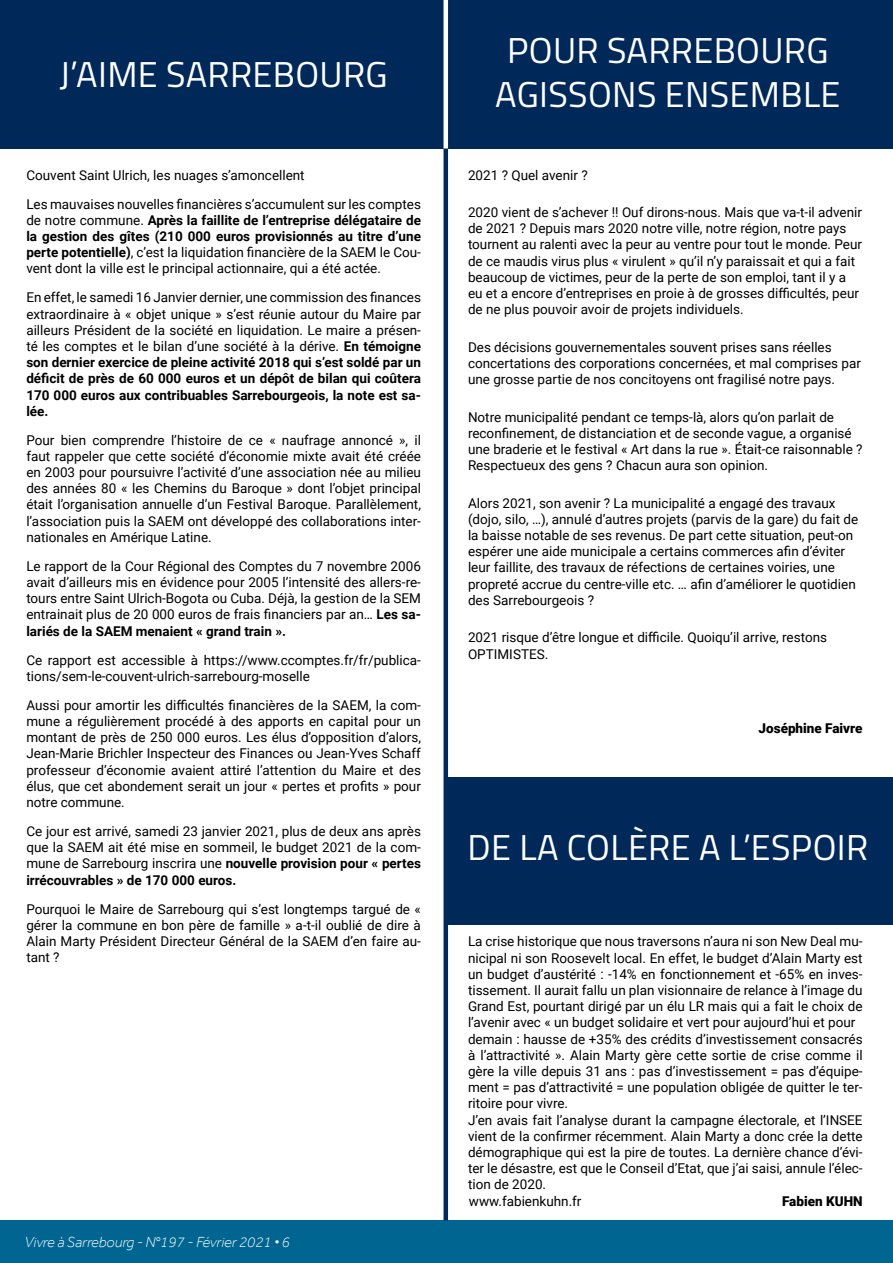
<style>
.page{position:relative;width:893px;height:1263px;background:#fff}
.page>*{position:absolute;margin:0;border:0;box-sizing:border-box;transform-origin:0 0}
.t1{font:36px/43.8px "Titillium Web";letter-spacing:.01em;color:#fff;text-align:center}
.t2{font:italic 300 15px "Effra";color:#fff}
.t3{font:13.5px/16.2px "Roboto";color:#000}
.t4{font:900 13.5px "Roboto";color:#000}
.s1{font-weight:700}
</style>
<div class="page">
<div style="left:0;top:1221px;width:893px;height:42px;background:#006590"></div>
<div style="left:0;top:0;width:893px;height:148px;background:#00295a"></div>
<div style="left:443px;top:149px;width:5px;height:1071px;background:#00295a"></div>
<div style="left:446px;top:777px;width:446px;height:147px;background:#00295a"></div>
<div style="left:443px;top:0;width:5px;height:149px;background:#fff"></div>
<h1 class="t1" style="left:60px;top:51px;width:330px">J’AIME SARREBOURG</h1>
<p class="t3" style="left:26px;top:160px;width:396px;line-height:29px">Couvent Saint Ulrich, les nuages s’amoncellent<br>Les mauvaises nouvelles financières s’accumulent sur les comptes</p>
<p class="t3" style="left:26px;top:211px;width:396px;text-align:justify">de notre commune. <span class="s1">Après la faillite de l’entreprise délégataire de la gestion des gîtes (210 000 euros provisionnés au titre d’une perte potentielle)</span>, c’est la liquidation financière de la SAEM le Cou&shy;vent dont la ville est le principal actionnaire, qui a été actée.</p>
<p class="t3" style="left:26px;top:289px;width:396px;text-align:justify">En effet, le samedi 16 Janvier dernier, une commission des finances extraordinaire à « objet unique » s’est réunie autour du Maire par ailleurs Président de la société en liquidation. Le maire a présen&shy;té les comptes et le bilan d’une société à la dérive. <span class="s1">En témoigne son dernier exercice de pleine activité 2018 qui s’est soldé par un déficit de près de 60 000 euros et un dépôt de bilan qui coûtera 170 000 euros aux contribuables Sarrebourgeois, la note est sa&shy;lée.</span></p>
<p class="t3" style="left:26px;top:431px;width:396px;text-align:justify">Pour bien comprendre l’histoire de ce « naufrage annoncé », il faut rappeler que cette société d’économie mixte avait été créée en 2003 pour poursuivre l’activité d’une association née au milieu des années 80 « les Chemins du Baroque » dont l’objet principal était l’organisation annuelle d’un Festival Baroque. Parallèlement, l’association puis la SAEM ont développé des collaborations inter&shy;nationales en Amérique Latine.</p>
<p class="t3" style="left:26px;top:557px;width:396px;text-align:justify">Le rapport de la Cour Régional des Comptes du 7 novembre 2006 avait d’ailleurs mis en évidence pour 2005 l’intensité des allers-re&shy;tours entre Saint Ulrich-Bogota ou Cuba. Déjà, la gestion de la SEM entrainait plus de 20 000 euros de frais financiers par an… <span class="s1">Les sa&shy;lariés de la SAEM menaient « grand train ».</span></p>
<p class="t3" style="left:26px;top:651px;width:396px">Ce rapport est accessible à https://www.ccomptes.fr/fr/publica&shy;tions/sem-le-couvent-ulrich-sarrebourg-moselle</p>
<p class="t3" style="left:26px;top:696px;width:396px;text-align:justify">Aussi pour amortir les difficultés financières de la SAEM, la com&shy;mune a régulièrement procédé à des apports en capital pour un montant de près de 250 000 euros. Les élus d’opposition d’alors, Jean-Marie Brichler Inspecteur des Finances ou Jean-Yves Schaff professeur d’économie avaient attiré l’attention du Maire et des élus, que cet abondement serait un jour « pertes et profits » pour notre commune.</p>
<p class="t3" style="left:26px;top:822px;width:396px;text-align:justify">Ce jour est arrivé, samedi 23 janvier 2021, plus de deux ans après que la SAEM ait été mise en sommeil, le budget 2021 de la com&shy;mune de Sarrebourg inscrira une <span class="s1">nouvelle provision pour « pertes irrécouvrables » de 170 000 euros.</span></p>
<p class="t3" style="left:26px;top:900px;width:396px;text-align:justify">Pourquoi le Maire de Sarrebourg qui s’est longtemps targué de « gérer la commune en bon père de famille » a-t-il oublié de dire à Alain Marty Président Directeur Général de la SAEM d’en faire au&shy;tant ?</p>
<p class="t2" style="left:25px;top:1233px;width:267px">Vivre à Sarrebourg - N°197 - Février 2021 • 6</p>
<h1 class="t1" style="left:495px;top:27px;width:347px">POUR SARREBOURG<br>AGISSONS ENSEMBLE</h1>
<p class="t3" style="left:468px;top:166px;width:121px">2021 ? Quel avenir ?</p>
<p class="t3" style="left:468px;top:204px;width:396px">2020 vient de s’achever !! Ouf dirons-nous. Mais que va-t-il advenir de 2021 ? Depuis mars 2020 notre ville, notre région, notre pays tournent au ralenti avec la peur au ventre pour tout le monde. Peur de ce maudis virus plus « virulent » qu’il n’y paraissait et qui a fait beaucoup de victimes, peur de la perte de son emploi, tant il y a eu et a encore d’entreprises en proie à de grosses difficultés, peur de ne plus pouvoir avoir de projets individuels.</p>
<p class="t3" style="left:468px;top:338px;width:395px">Des décisions gouvernementales souvent prises sans réelles concertations des corporations concernées, et mal comprises par une grosse partie de nos concitoyens ont fragilisé notre pays.</p>
<p class="t3" style="left:468px;top:408px;width:396px">Notre municipalité pendant ce temps-là, alors qu’on parlait de reconfinement, de distanciation et de seconde vague, a organisé une braderie et le festival « Art dans la rue ». Était-ce raisonnable ?<br>Respectueux des gens ? Chacun aura son opinion.</p>
<p class="t3" style="left:468px;top:494px;width:392px">Alors 2021, son avenir ? La municipalité a engagé des travaux (dojo, silo, …), annulé d’autres projets (parvis de la gare) du fait de la baisse notable de ses revenus. De part cette situation, peut-on espérer une aide municipale a certains commerces afin d’éviter leur faillite, des travaux de réfections de certaines voiries, une propreté accrue du centre-ville etc. … afin d’améliorer le quotidien des Sarrebourgeois ?</p>
<p class="t3" style="left:468px;top:629px;width:361px">2021 risque d’être longue et difficile. Quoiqu’il arrive, restons<br>OPTIMISTES.</p>
<p class="t4" style="left:759px;top:719px;width:106px">Joséphine Faivre</p>
<h1 class="t1" style="left:468px;top:824px;width:402px">DE LA COLÈRE A L’ESPOIR</h1>
<p class="t3" style="left:468px;top:933px;width:396px">La crise historique que nous traversons n’aura ni son New Deal mu&shy;nicipal ni son Roosevelt local. En effet, le budget d’Alain Marty est un budget d’austérité : -14% en fonctionnement et -65% en inves&shy;tissement. Il aurait fallu un plan visionnaire de relance à l’image du Grand Est, pourtant dirigé par un élu LR mais qui a fait le choix de l’avenir avec « un budget solidaire et vert pour aujourd’hui et pour demain : hausse de +35% des crédits d’investissement consacrés à l’attractivité ». Alain Marty gère cette sortie de crise comme il gère la ville depuis 31 ans : pas d’investissement = pas d’équipe&shy;ment = pas d’attractivité = une population obligée de quitter le ter&shy;ritoire pour vivre.<br>J’en avais fait l’analyse durant la campagne électorale, et l’INSEE vient de la confirmer récemment. Alain Marty a donc crée la dette démographique qui est la pire de toutes. La dernière chance d’évi&shy;ter le désastre, est que le Conseil d’Etat, que j’ai saisi, annule l’élec&shy;tion de 2020.<br>www.fabienkuhn.fr</p>
<p class="t4" style="left:782px;top:1191px;width:82px">Fabien KUHN</p>
</div>
